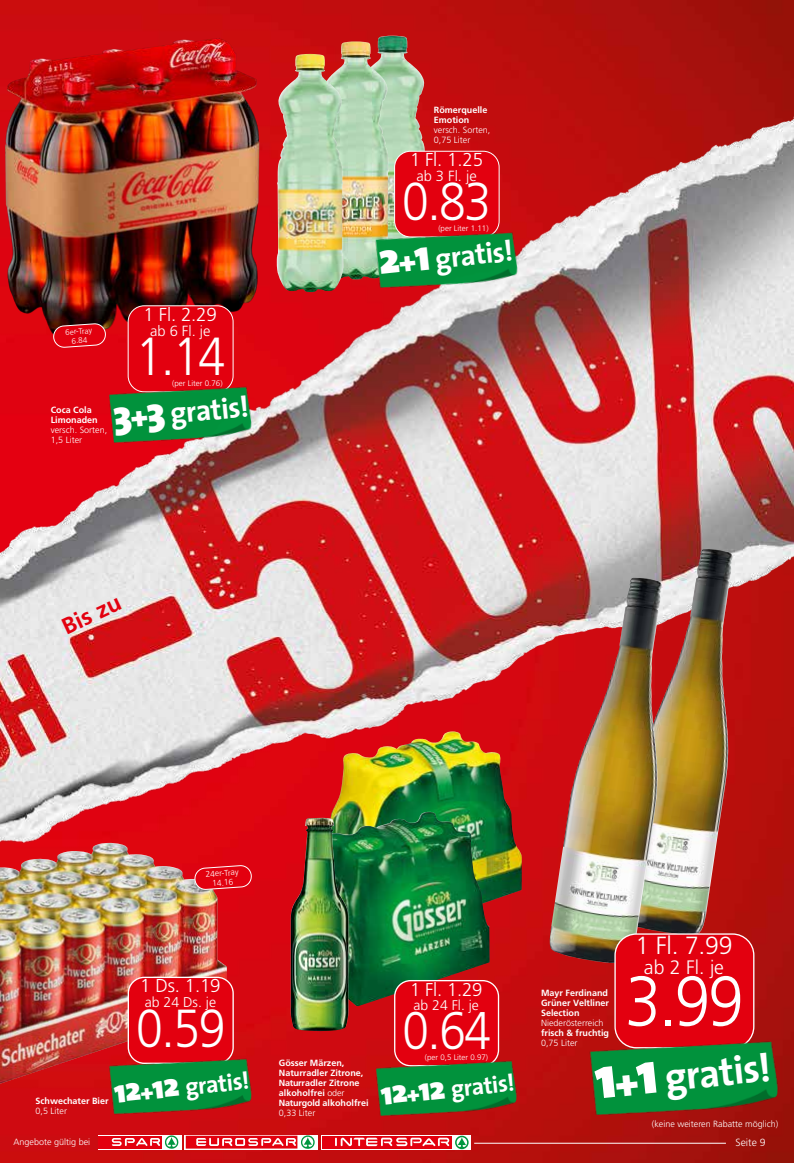
<style>
.page{position:relative;width:794px;height:1163px;background:#fff}
.page>*{position:absolute;margin:0;border:0;box-sizing:border-box;transform-origin:0 0}
.t1{font:300 70.8px "Frutiger";color:#fff;scale:.9 1}
.t2{font:300 53.5px "Frutiger";color:#fff;scale:.9 1}
.t3{font:300 53.4px "Frutiger";color:#fff;scale:.9 1}
.t4{font:300 52.9px "Frutiger";color:#fff;scale:.9 1}
.t5{font:700 39.9px "The Sans";color:#fff}
.t6{font:700 29.5px "The Sans";color:#fff}
.t7{font:700 29.2px "The Sans";color:#fff}
.t8{font:300 24.8px "Frutiger";color:#fff}
.t9{font:700 24.1px "The Sans";color:#fff}
.t10{font:700 23.9px "The Sans";color:#fff}
.t11{font:700 23px "Frutiger";color:#e3000f}
.t12{font:300 19.5px "Frutiger";color:#fff}
.t13{font:300 18.7px "Frutiger";letter-spacing:-.01em;color:#fff}
.t14{font:300 18.5px "Frutiger";color:#fff}
.t15{font:300 14.7px "Frutiger";color:#fff}
.t16{font:300 14.1px "Frutiger";color:#fff}
.t17{font:300 14px "Frutiger";color:#fff}
.t18{font:300 10.4px "Frutiger";color:#fff}
.t19{font:700 9px/10px "Frutiger";color:#fff}
.t20{font:300 9px/10px "Frutiger";color:#fff}
.t21{font:300 8.4px/9.5px "Frutiger";color:#fff;text-align:center}
.t22{font:300 8px/9px "Frutiger";color:#fff;text-align:center}
.t23{font:300 7.9px "Frutiger";color:#fff}
.s1{font-weight:900;font-size:40.5px}
.s2{font-weight:900}
.s3{font-weight:900;font-size:43.8px}
.s4{font-weight:900;font-size:33.1px}
.s5{font-weight:900;font-size:22px}
.s6{font-weight:300}
.s7{font-weight:900;font-size:32.8px}
.s8{font-weight:900;font-size:21.8px}
.s9{font-weight:900;font-size:60px}
</style>
<div class="page">
<img style="left:0;top:0;width:794px;height:94px">
<img style="left:0;top:94px;width:794px;height:1068px">
<hr style="left:474px;top:1142px;width:252px;height:1px;background:#fff">
<div style="left:98px;top:1134px;width:83px;height:15px;background:#fff"></div>
<div style="left:99px;top:1135px;width:63px;height:13px;background:#e3000f"></div>
<svg style="left:112px;top:1135px;width:67px;height:13px"></svg>
<div style="left:185px;top:1134px;width:133px;height:15px;background:#fff"></div>
<div style="left:186px;top:1135px;width:111px;height:13px;background:#e3000f"></div>
<svg style="left:196px;top:1135px;width:119px;height:13px"></svg>
<svg style="left:321px;top:1134px;width:150px;height:15px"></svg>
<svg style="left:322px;top:1135px;width:129px;height:13px"></svg>
<svg style="left:455px;top:1135px;width:13px;height:13px"></svg>
<svg style="left:456px;top:1136px;width:11px;height:10px"></svg>
<svg style="left:335px;top:1137px;width:114px;height:8px"></svg>
<img style="left:619px;top:548px;width:114px;height:385px">
<img style="left:548px;top:577px;width:115px;height:386px">
<div style="left:615px;top:933px;width:139px;height:114px;background:#e3000f;border-radius:21px"></div>
<div style="left:614px;top:933px;width:140px;height:115px;border:1px solid #fff;border-radius:21px"></div>
<img style="left:589px;top:1041px;width:191px;height:76px">
<img style="left:0;top:30px;width:273px;height:315px">
<div style="left:128px;top:306px;width:105px;height:86px;background:#e3000f;border-radius:16px"></div>
<div style="left:128px;top:305px;width:106px;height:87px;border:1px solid #fff;border-radius:16px"></div>
<img style="left:108px;top:387px;width:145px;height:57px">
<svg style="left:53px;top:323px;width:53px;height:24px"></svg>
<img style="left:0;top:842px;width:227px;height:241px">
<svg style="left:194px;top:865px;width:58px;height:24px"></svg>
<div style="left:128px;top:977px;width:105px;height:86px;background:#e3000f;border-radius:16px"></div>
<div style="left:128px;top:976px;width:106px;height:87px;border:1px solid #fff;border-radius:16px"></div>
<img style="left:108px;top:1058px;width:145px;height:57px">
<img style="left:324px;top:731px;width:198px;height:199px">
<img style="left:309px;top:811px;width:181px;height:195px">
<img style="left:291px;top:817px;width:57px;height:213px">
<div style="left:395px;top:980px;width:103px;height:85px;background:#e3000f;border-radius:16px"></div>
<div style="left:394px;top:979px;width:105px;height:87px;border:1px solid #fff;border-radius:16px"></div>
<img style="left:375px;top:1060px;width:143px;height:57px">
<img style="left:359px;top:36px;width:67px;height:196px">
<img style="left:322px;top:42px;width:67px;height:237px">
<img style="left:277px;top:54px;width:66px;height:238px">
<div style="left:394px;top:151px;width:105px;height:86px;background:#e3000f;border-radius:16px"></div>
<div style="left:394px;top:151px;width:105px;height:86px;border:1px solid #fff;border-radius:16px"></div>
<img style="left:375px;top:232px;width:144px;height:58px">
<p class="t19" style="left:434px;top:105px;width:55px">Römerquelle<br>Emotion</p>
<p class="t20" style="left:434px;top:125px;width:58px">versch. Sorten,<br>0,75 Liter</p>
<h3 class="t3" style="left:402px;top:172px;width:101px">0.83</h3>
<h3 class="t13" style="left:410px;top:149px;width:75px">1 Fl. 1.25</h3>
<h3 class="t15" style="left:416px;top:167px;width:62px">ab 3 Fl. je</h3>
<p class="t22" style="left:65px;top:328px;width:28px;rotate:-4deg">6er-Tray<br>6.84</p>
<h3 class="t13" style="left:144px;top:304px;width:75px">1 Fl. 2.29</h3>
<h3 class="t15" style="left:150px;top:322px;width:62px">ab 6 Fl. je</h3>
<h2 class="t2" style="left:136px;top:326px;width:101px">1.14</h2>
<p class="t22" style="left:172px;top:379px;width:52px">(per Liter 0.76)</p>
<h3 class="t6" style="left:111px;top:393px;width:138px;rotate:-5deg"><span class="s1">3</span><span class="s2">+</span><span class="s1">3</span> gratis!</h3>
<p class="t19" style="left:51px;top:404px;width:49px">Coca Cola<br>Limonaden</p>
<p class="t20" style="left:51px;top:424px;width:58px">versch. Sorten,<br>1,5 Liter</p>
<h3 class="t11" style="left:57px;top:615px;width:64px;rotate:-25deg">Bis zu</h3>
<p class="t22" style="left:438px;top:224px;width:52px">(per Liter 1.11)</p>
<h3 class="t7" style="left:376px;top:240px;width:136px;rotate:-6deg"><span class="s3">2</span><span class="s2">+</span><span class="s3">1</span> gratis!</h3>
<p class="t21" style="left:205px;top:869px;width:35px;rotate:-4deg">24er-Tray<br>14.16</p>
<h3 class="t13" style="left:140px;top:975px;width:82px">1 Ds. 1.19</h3>
<h3 class="t16" style="left:145px;top:994px;width:73px">ab 24 Ds. je</h3>
<h2 class="t2" style="left:136px;top:997px;width:101px">0.59</h2>
<h3 class="t9" style="left:113px;top:1074px;width:137px;rotate:-6deg"><span class="s4">12</span><span class="s5">+</span><span class="s4">12</span> gratis!</h3>
<p class="t19" style="left:36px;top:1095px;width:75px">Schwechater Bier</p>
<p class="t20" style="left:36px;top:1105px;width:33px">0,5 Liter</p>
<p class="t19" style="left:279px;top:1057px;width:91px">Gösser Märzen,<br>Naturradler Zitrone,<br>Naturradler Zitrone alkoholfrei <span class="s6">oder<br></span>Naturgold alkoholfrei</p>
<p class="t20" style="left:279px;top:1107px;width:38px">0,33 Liter</p>
<h3 class="t14" style="left:410px;top:978px;width:74px">1 Fl. 1.29</h3>
<h3 class="t17" style="left:413px;top:997px;width:67px">ab 24 Fl. je</h3>
<h3 class="t4" style="left:402px;top:1000px;width:100px">0.64</h3>
<p class="t23" style="left:425px;top:1052px;width:65px">(per 0,5 Liter 0.97)</p>
<h3 class="t10" style="left:379px;top:1076px;width:136px;rotate:-6deg"><span class="s7">12</span><span class="s8">+</span><span class="s7">12</span> gratis!</h3>
<p class="t19" style="left:541px;top:987px;width:70px;text-align:justify">Mayr Ferdinand Grüner Veltliner Selection</p>
<p class="t20" style="left:541px;top:1018px;width:64px">Niederösterreich</p>
<p class="t19" style="left:541px;top:1027px;width:69px">frisch &amp; fruchtig</p>
<p class="t20" style="left:541px;top:1038px;width:38px">0,75 Liter</p>
<h3 class="t8" style="left:635px;top:931px;width:98px">1 Fl. 7.99</h3>
<h3 class="t12" style="left:644px;top:955px;width:82px">ab 2 Fl. je</h3>
<h1 class="t1" style="left:625px;top:961px;width:133px">3.99</h1>
<h3 class="t5" style="left:592px;top:1051px;width:177px;rotate:-6deg"><span class="s9">1</span><span class="s2">+</span><span class="s9">1</span> gratis!</h3>
<p class="t20" style="left:652px;top:1118px;width:128px">(keine weiteren Rabatte möglich)</p>
<p class="t20" style="left:14px;top:1136px;width:78px">Angebote gültig bei</p>
<p class="t18" style="left:735px;top:1135px;width:32px">Seite 9</p>
</div>
